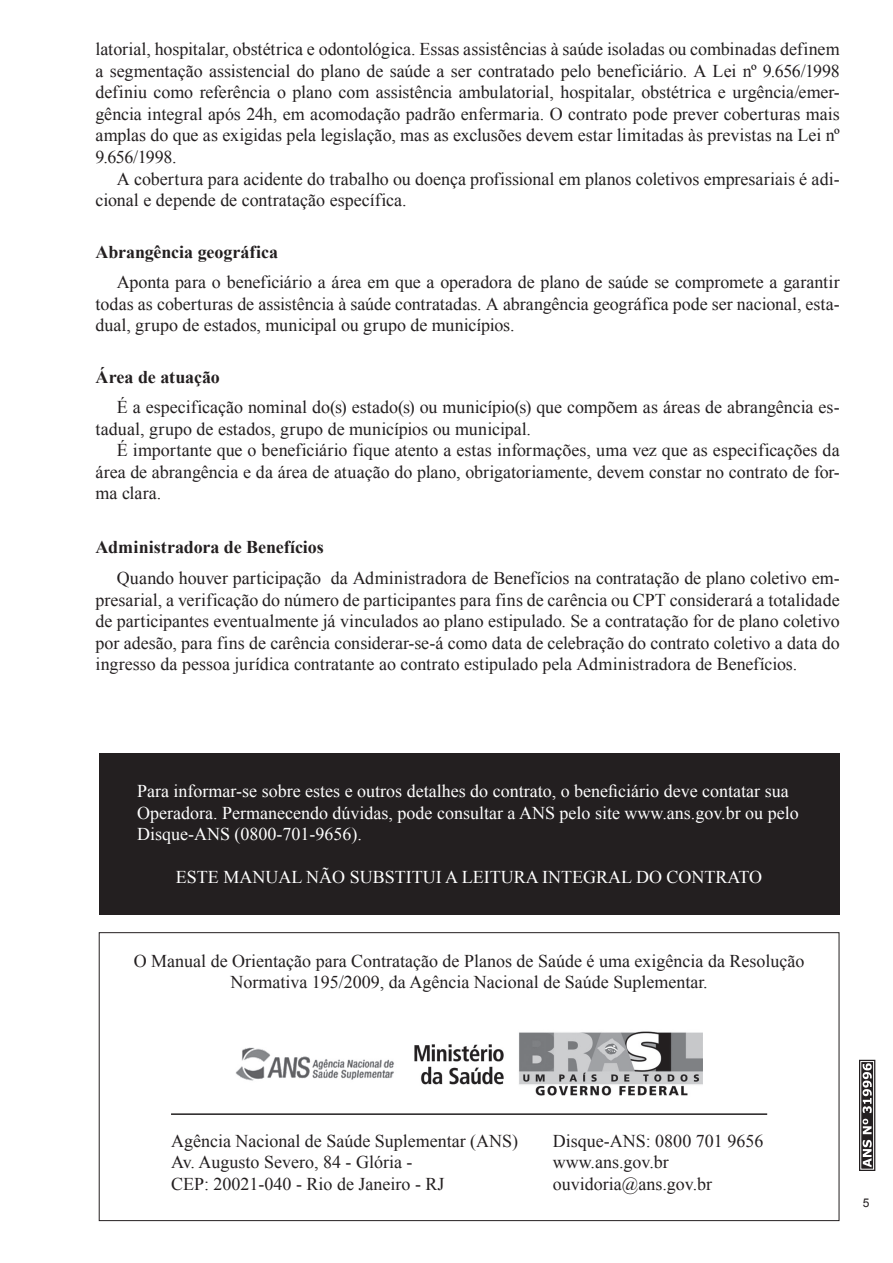
<style>
.page{position:relative;width:893px;height:1263px;background:#fff}
.page>*{position:absolute;margin:0;border:0;box-sizing:border-box;transform-origin:0 0}
.t1{font:18px/21.6px "Times New Roman";color:#231f20;text-align:justify}
.t2{font:18px/21.6px "Times New Roman";color:#fff}
.t3{font:700 18px "Times New Roman";letter-spacing:-.005em;color:#231f20}
.t4{font:12px "Arial";color:#231f20}
</style>
<div class="page">
<svg style="left:862px;top:1063px;width:10px;height:104px"></svg>
<div style="left:859px;top:1060px;width:16px;height:110px;border:1px solid #231f20"></div>
<div style="left:860px;top:1061px;width:14px;height:108px;border:1px solid #fff"></div>
<svg style="left:863px;top:1140px;width:9px;height:27px"></svg>
<svg style="left:863px;top:1119px;width:8px;height:15px"></svg>
<svg style="left:863px;top:1063px;width:9px;height:50px"></svg>
<div style="left:99px;top:753px;width:740px;height:162px;background:#231f20"></div>
<img style="left:236px;top:1031px;width:467px;height:65px">
<hr style="left:171px;top:1113px;width:596px;height:2px;background:#231f20">
<p class="t1" style="left:96px;top:38px;width:746px">latorial, hospitalar, obstétrica e odontológica. Essas assistências à saúde isoladas ou combinadas definem a segmentação assistencial do plano de saúde a ser contratado pelo beneficiário. A Lei nº 9.656/1998 definiu como referência o plano com assistência ambulatorial, hospitalar, obstétrica e urgência/emer&shy;gência integral após 24h, em acomodação padrão enfermaria. O contrato pode prever coberturas mais amplas do que as exigidas pela legislação, mas as exclusões devem estar limitadas às previstas na Lei nº 9.656/1998.</p>
<p class="t1" style="left:96px;top:168px;width:746px;text-indent:21px">A cobertura para acidente do trabalho ou doença profissional em planos coletivos empresariais é adi&shy;cional e depende de contratação específica.</p>
<p class="t3" style="left:96px;top:239px;width:184px">Abrangência geográfica</p>
<p class="t1" style="left:96px;top:271px;width:746px;text-indent:21px">Aponta para o beneficiário a área em que a operadora de plano de saúde se compromete a garantir todas as coberturas de assistência à saúde contratadas. A abrangência geográfica pode ser nacional, esta&shy;dual, grupo de estados, municipal ou grupo de municípios.</p>
<p class="t3" style="left:96px;top:364px;width:126px">Área de atuação</p>
<p class="t1" style="left:96px;top:396px;width:746px;text-indent:21px">É a especificação nominal do(s) estado(s) ou município(s) que compõem as áreas de abrangência es&shy;tadual, grupo de estados, grupo de municípios ou municipal.</p>
<p class="t1" style="left:96px;top:439px;width:746px;text-indent:21px">É importante que o beneficiário fique atento a estas informações, uma vez que as especificações da área de abrangência e da área de atuação do plano, obrigatoriamente, devem constar no contrato de for&shy;ma clara.</p>
<p class="t3" style="left:96px;top:535px;width:230px">Administradora de Benefícios</p>
<p class="t1" style="left:95px;top:567px;width:746px;text-indent:21px">Quando houver participação da Administradora de Benefícios na contratação de plano coletivo em&shy;presarial, a verificação do número de participantes para fins de carência ou CPT considerará a totalidade de participantes eventualmente já vinculados ao plano estipulado. Se a contratação for de plano coletivo por adesão, para fins de carência considerar-se-á como data de celebração do contrato coletivo a data do ingresso da pessoa jurídica contratante ao contrato estipulado pela Administradora de Benefícios.</p>
<p class="t2" style="left:137px;top:780px;width:663px">Para informar-se sobre estes e outros detalhes do contrato, o beneficiário deve contatar sua<br>Operadora. Permanecendo dúvidas, pode consultar a ANS pelo site www.ans.gov.br ou pelo<br>Disque-ANS (0800-701-9656).</p>
<p class="t2" style="left:176px;top:866px;width:588px">ESTE MANUAL NÃO SUBSTITUI A LEITURA INTEGRAL DO CONTRATO</p>
<p class="t1" style="left:134px;top:949px;width:672px;text-align:center">O Manual de Orientação para Contratação de Planos de Saúde é uma exigência da Resolução<br>Normativa 195/2009, da Agência Nacional de Saúde Suplementar.</p>
<p class="t1" style="left:171px;top:1129px;width:349px;text-align:left">Agência Nacional de Saúde Suplementar (ANS)<br>Av. Augusto Severo, 84 - Glória -<br>CEP: 20021-040 - Rio de Janeiro - RJ</p>
<p class="t1" style="left:553px;top:1129px;width:212px;text-align:left">Disque-ANS: 0800 701 9656 www.ans.gov.br ouvidoria@ans.gov.br</p>
<p class="t4" style="left:863px;top:1195px;width:8px">5</p>
</div>
